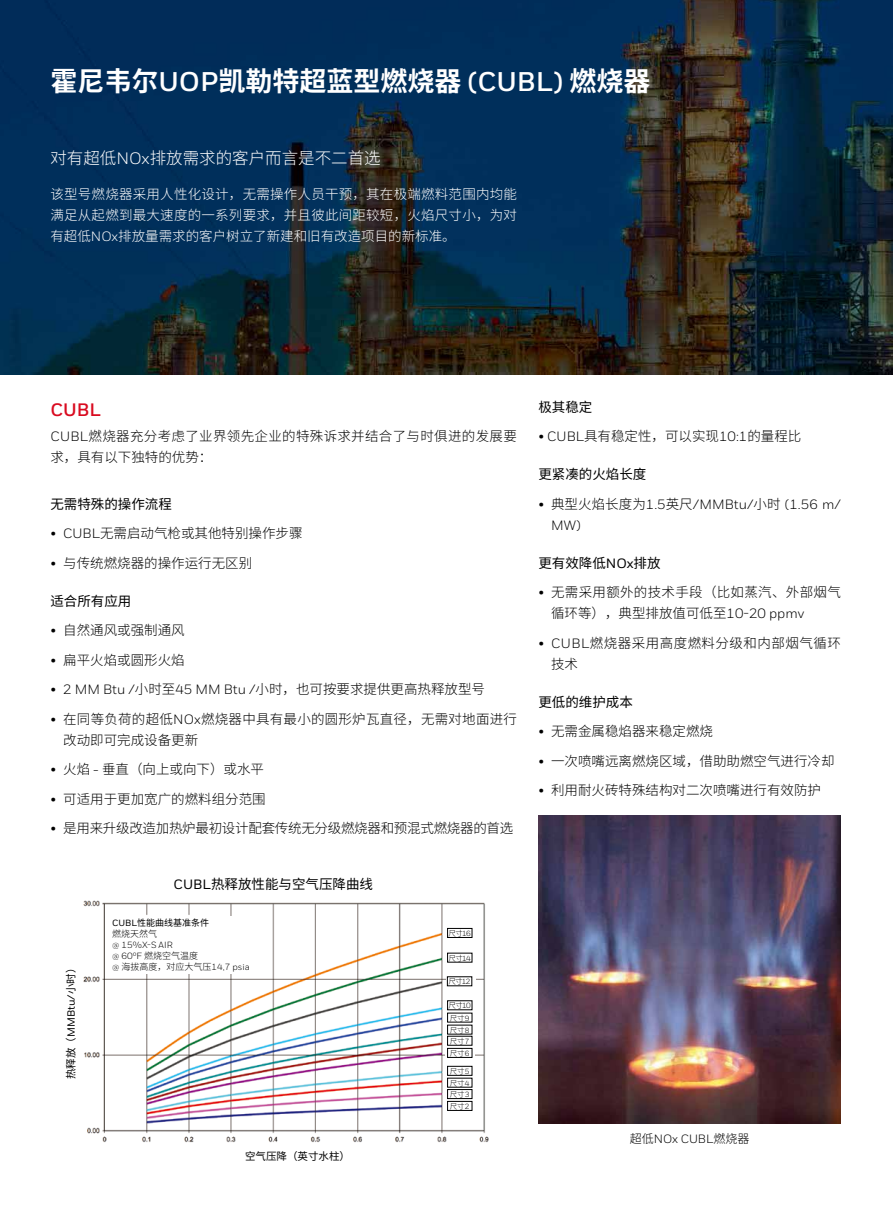
<style>
.page{position:relative;width:893px;height:1212px;background:#fff}
.page>*{position:absolute;margin:0;border:0;box-sizing:border-box;transform-origin:0 0}
.t1{font:700 27px "Source Han Sans CN";color:#fff}
.t2{font:700 18px "Honeywell Sans";color:#d90b20}
.t3{font:300 16.5px "Source Han Sans CN";color:#fff}
.t4{font:300 13.5px "Source Han Sans CN";color:#000}
.t5{font:300 13.5px/21px "Source Han Sans CN";color:#fff;text-align:justify}
.t6{font:300 13.5px/21px "Source Han Sans CN";letter-spacing:.025em;color:#000}
.t7{font:13.5px "Source Han Sans CN";color:#000}
.t8{font:300 13.5px/21px "Source Han Sans CN";letter-spacing:.02em;color:#000}
.t9{font:300 13.5px "Source Han Sans CN";letter-spacing:-.02em;color:#000}
.t10{font:13.5px/21px "Honeywell Sans";letter-spacing:.005em;color:#000}
.t11{font:300 13.5px/21px "Source Han Sans CN";letter-spacing:.035em;color:#000}
.t12{font:12px "Honeywell Sans";color:#000}
.t13{font:10.5px "Source Han Sans CN";color:#000}
.t14{font:300 9px/10.8px "Source Han Sans CN";color:#000}
.t15{font:9px/10.8px "Source Han Sans CN";color:#000}
.t16{font:9px "Honeywell Sans";color:#000}
.t17{font:300 7.5px "Source Han Sans CN";color:#000}
.s1{font-family:"Honeywell Sans"}
.s2{font-family:"Honeywell Sans";font-weight:400}
.s3{font-family:"Honeywell Sans";font-weight:500}
.s4{font-weight:300}
.s5{font-family:"Source Han Sans CN";font-weight:300}
</style>
<div class="page">
<img style="left:0;top:0;width:893px;height:374px">
<img style="left:538px;top:816px;width:303px;height:308px">
<img style="left:83px;top:900px;width:406px;height:243px">
<div style="left:111px;top:916px;width:141px;height:58px;background:#fff"></div>
<svg style="left:446px;top:1062px;width:30px;height:54px"></svg>
<div style="left:447px;top:1101px;width:25px;height:10px;border:1px solid #000"></div>
<div style="left:447px;top:1089px;width:25px;height:10px;border:1px solid #000"></div>
<div style="left:447px;top:1066px;width:25px;height:10px;border:1px solid #000"></div>
<svg style="left:445px;top:1001px;width:30px;height:61px"></svg>
<div style="left:447px;top:1048px;width:25px;height:10px;border:1px solid #000"></div>
<svg style="left:446px;top:921px;width:29px;height:70px"></svg>
<div style="left:447px;top:928px;width:25px;height:10px;border:1px solid #000"></div>
<h1 class="t1" style="left:50px;top:66px;width:601px">霍尼韦尔<span class="s1">UOP</span>凯勒特超蓝型燃烧器 <span class="s1">(CUBL)</span> 燃烧器</h1>
<p class="t3" style="left:50px;top:149px;width:332px">对有超低<span class="s2">NOx</span>排放需求的客户而言是不二首选</p>
<p class="t5" style="left:50px;top:184px;width:468px">该型号燃烧器采用人性化设计，无需操作人员干预，其在极端燃料范围内均能满足从起燃到最大速度的一系列要求，并且彼此间距较短，火焰尺寸小，为对有超低<span class="s2">NOx</span>排放量需求的客户树立了新建和旧有改造项目的新标准。</p>
<h2 class="t2" style="left:50px;top:398px;width:52px">CUBL</h2>
<p class="t6" style="left:50px;top:426px;width:468px"><span class="s2">CUBL</span>燃烧器充分考虑了业界领先企业的特殊诉求并结合了与时俱进的发展要求，具有以下独特的优势：</p>
<p class="t7" style="left:50px;top:496px;width:123px">无需特殊的操作流程</p>
<p class="t4" style="left:50px;top:526px;width:254px"><span class="s2">• CUBL</span>无需启动气枪或其他特别操作步骤</p>
<p class="t4" style="left:50px;top:555px;width:203px"><span class="s2">•</span> 与传统燃烧器的操作运行无区别</p>
<p class="t7" style="left:50px;top:593px;width:82px">适合所有应用</p>
<p class="t4" style="left:50px;top:623px;width:136px"><span class="s2">•</span> 自然通风或强制通风</p>
<p class="t4" style="left:50px;top:652px;width:136px"><span class="s2">•</span> 扁平火焰或圆形火焰</p>
<p class="t4" style="left:50px;top:682px;width:436px"><span class="s2">• 2 MM Btu /</span>小时至<span class="s2">45 MM Btu /</span>小时，也可按要求提供更高热释放型号</p>
<p class="t8" style="left:63px;top:708px;width:455px;text-indent:-13px"><span class="s2">•</span> 在同等负荷的超低<span class="s2">NOx</span>燃烧器中具有最小的圆形炉瓦直径，无需对地面进行改动即可完成设备更新</p>
<p class="t4" style="left:50px;top:762px;width:215px"><span class="s2">•</span> 火焰 <span class="s2">-</span> 垂直（向上或向下）或水平</p>
<p class="t4" style="left:50px;top:791px;width:217px"><span class="s2">•</span> 可适用于更加宽广的燃料组分范围</p>
<p class="t9" style="left:50px;top:821px;width:464px"><span class="s2">•</span> 是用来升级改造加热炉最初设计配套传统无分级燃烧器和预混式燃烧器的首选</p>
<p class="t13" style="left:65px;top:1079px;width:118px;rotate:-90deg">热释放（<span class="s3">MMBtu/</span>小时）</p>
<p class="t7" style="left:174px;top:876px;width:201px"><span class="s3">CUBL</span>热释放性能与空气压降曲线</p>
<p class="t15" style="left:112px;top:918px;width:98px"><span class="s3">CUBL</span>性能曲线基准条件<span class="s4">燃烧天然气</span></p>
<p class="t16" style="left:112px;top:939px;width:62px">@ 15%X-S AIR</p>
<p class="t14" style="left:112px;top:950px;width:139px"><span class="s2">@ 60ºF</span> 燃烧空气温度<br><span class="s2">@</span> 海拔高度，对应大气压<span class="s2">14,7 psia</span></p>
<p class="t13" style="left:245px;top:1150px;width:106px">空气压降（英寸水柱）</p>
<p class="t17" style="left:449px;top:929px;width:24px">尺寸<span class="s2">16</span></p>
<p class="t17" style="left:449px;top:954px;width:24px">尺寸<span class="s2">14</span></p>
<p class="t17" style="left:448px;top:977px;width:24px">尺寸<span class="s2">12</span></p>
<p class="t17" style="left:449px;top:1001px;width:24px">尺寸<span class="s2">10</span></p>
<p class="t17" style="left:450px;top:1014px;width:21px">尺寸<span class="s2">9</span></p>
<p class="t17" style="left:450px;top:1026px;width:21px">尺寸<span class="s2">8</span></p>
<p class="t17" style="left:450px;top:1037px;width:21px">尺寸<span class="s2">7</span></p>
<p class="t17" style="left:450px;top:1049px;width:21px">尺寸<span class="s2">6</span></p>
<p class="t17" style="left:450px;top:1067px;width:21px">尺寸<span class="s2">5</span></p>
<p class="t17" style="left:450px;top:1079px;width:21px">尺寸<span class="s2">4</span></p>
<p class="t17" style="left:450px;top:1090px;width:21px">尺寸<span class="s2">3</span></p>
<p class="t17" style="left:450px;top:1102px;width:21px">尺寸<span class="s2">2</span></p>
<p class="t7" style="left:538px;top:399px;width:55px">极其稳定</p>
<p class="t4" style="left:538px;top:428px;width:264px"><span class="s2">• CUBL</span>具有稳定性，可以实现<span class="s2">10:1</span>的量程比</p>
<p class="t7" style="left:538px;top:466px;width:109px">更紧凑的火焰长度</p>
<p class="t10" style="left:551px;top:493px;width:291px;text-indent:-13px">• <span class="s5">典型火焰长度为</span>1.5<span class="s5">英尺</span>/MMBtu/<span class="s5">小时</span> (1.56 m/<br>MW)</p>
<p class="t7" style="left:538px;top:555px;width:124px">更有效降低<span class="s3">NOx</span>排放</p>
<p class="t6" style="left:551px;top:582px;width:291px;text-indent:-13px"><span class="s2">•</span> 无需采用额外的技术手段（比如蒸汽、外部烟气循环等），典型排放值可低至<span class="s2">10-20 ppmv</span></p>
<p class="t11" style="left:551px;top:632px;width:291px;text-indent:-13px"><span class="s2">• CUBL</span>燃烧器采用高度燃料分级和内部烟气循环技术</p>
<p class="t7" style="left:538px;top:694px;width:96px">更低的维护成本</p>
<p class="t4" style="left:538px;top:723px;width:176px"><span class="s2">•</span> 无需金属稳焰器来稳定燃烧</p>
<p class="t4" style="left:538px;top:753px;width:298px"><span class="s2">•</span> 一次喷嘴远离燃烧区域，借助助燃空气进行冷却</p>
<p class="t4" style="left:538px;top:782px;width:284px"><span class="s2">•</span> 利用耐火砖特殊结构对二次喷嘴进行有效防护</p>
<p class="t12" style="left:630px;top:1131px;width:121px"><span class="s5">超低</span>NOx CUBL<span class="s5">燃烧器</span></p>
</div>
